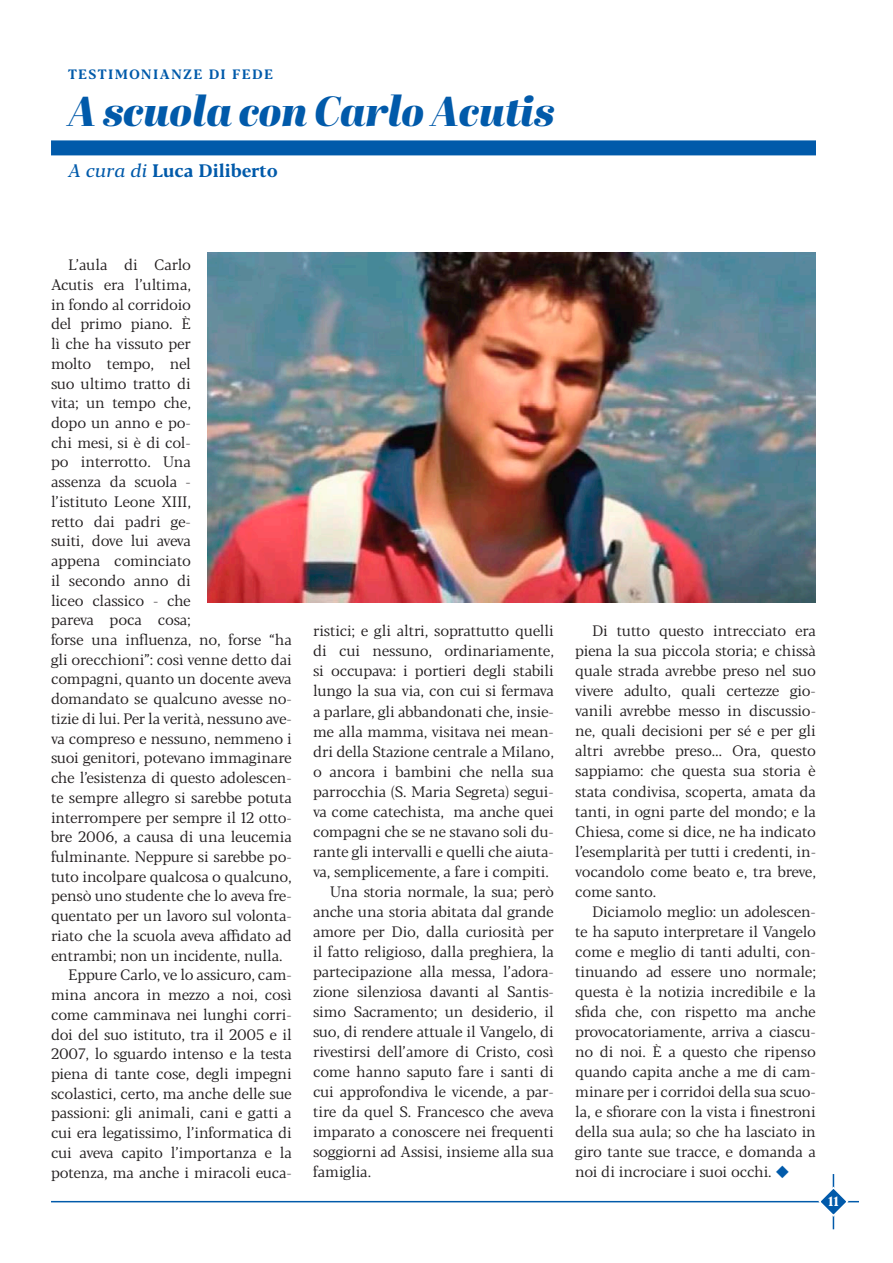
<style>
.page{position:relative;width:893px;height:1263px;background:#fff}
.page>*{position:absolute;margin:0;border:0;box-sizing:border-box;transform-origin:0 0}
.t1{font:italic 42px "Abril W01 Fatface";letter-spacing:-.01em;color:#015aaa}
.t2{font:700 18px "Blacker Pro Tx";color:#015aaa}
.t3{font:15px/20.1px "Blacker Pro Tx";letter-spacing:-.01em;color:#231f20;text-align:justify}
.t4{font:15px "Blacker Pro Tx";letter-spacing:-.03em;color:#231f20}
.t5{font:700 13.5px "Blacker Pro Tx";letter-spacing:.1em;color:#015aaa}
.t6{font:700 13.5px "Blacker Pro Tx";color:#fff}
.s1{font-weight:400;font-style:italic}
.s2{color:#015aaa}
</style>
<div class="page">
<hr style="left:833px;top:1174px;width:1px;height:55px;background:#015aaa">
<hr style="left:51px;top:1201px;width:808px;height:1px;background:#015aaa">
<svg style="left:817px;top:1185px;width:32px;height:33px"></svg>
<div style="left:51px;top:140px;width:765px;height:15px;background:#015aaa"></div>
<img style="left:208px;top:253px;width:608px;height:349px">
<p class="t5" style="left:68px;top:65px;width:206px">TESTIMONIANZE DI FEDE</p>
<h1 class="t1" style="left:68px;top:87px;width:488px">A scuola con Carlo Acutis</h1>
<p class="t2" style="left:68px;top:158px;width:211px"><span class="s1">A cura di</span> Luca Diliberto</p>
<p class="t3" style="left:68px;top:254px;width:124px">L’aula di Carlo</p>
<p class="t3" style="left:51px;top:274px;width:141px">Acutis era l’ultima,</p>
<p class="t4" style="left:51px;top:295px;width:141px">in fondo al corridoio</p>
<p class="t4" style="left:51px;top:314px;width:141px">del primo piano. È</p>
<p class="t3" style="left:51px;top:333px;width:141px">lì che ha vissuto per</p>
<p class="t4" style="left:51px;top:354px;width:141px">molto tempo, nel</p>
<p class="t3" style="left:51px;top:373px;width:141px">suo ultimo tratto di</p>
<p class="t3" style="left:51px;top:393px;width:141px">vita; un tempo che,</p>
<p class="t3" style="left:51px;top:412px;width:141px">dopo un anno e po-</p>
<p class="t3" style="left:51px;top:432px;width:141px">chi mesi, si è di col-</p>
<p class="t3" style="left:51px;top:452px;width:141px">po interrotto. Una</p>
<p class="t3" style="left:51px;top:471px;width:141px">assenza da scuola -</p>
<p class="t3" style="left:51px;top:491px;width:141px">l’istituto Leone XIII,</p>
<p class="t3" style="left:51px;top:511px;width:141px">retto dai padri ge-</p>
<p class="t4" style="left:51px;top:531px;width:141px">suiti, dove lui aveva</p>
<p class="t3" style="left:51px;top:550px;width:141px">appena cominciato</p>
<p class="t3" style="left:51px;top:570px;width:141px">il secondo anno di</p>
<p class="t3" style="left:51px;top:590px;width:141px">liceo classico - che</p>
<p class="t3" style="left:51px;top:610px;width:141px">pareva poca cosa;</p>
<p class="t3" style="left:51px;top:629px;width:242px">forse una influenza, no, forse “ha</p>
<p class="t3" style="left:51px;top:649px;width:242px">gli orecchioni”: così venne detto dai</p>
<p class="t3" style="left:51px;top:669px;width:242px">compagni, quanto un docente aveva</p>
<p class="t3" style="left:51px;top:688px;width:242px">domandato se qualcuno avesse no-</p>
<p class="t3" style="left:51px;top:708px;width:242px">tizie di lui. Per la verità, nessuno ave-</p>
<p class="t4" style="left:51px;top:729px;width:242px">va compreso e nessuno, nemmeno i</p>
<p class="t3" style="left:51px;top:748px;width:242px">suoi genitori, potevano immaginare</p>
<p class="t3" style="left:51px;top:767px;width:242px">che l’esistenza di questo adolescen-</p>
<p class="t3" style="left:51px;top:787px;width:242px">te sempre allegro si sarebbe potuta</p>
<p class="t3" style="left:51px;top:807px;width:242px">interrompere per sempre il 12 otto-</p>
<p class="t3" style="left:51px;top:827px;width:242px">bre 2006, a causa di una leucemia</p>
<p class="t3" style="left:51px;top:846px;width:242px">fulminante. Neppure si sarebbe po-</p>
<p class="t3" style="left:51px;top:866px;width:242px">tuto incolpare qualcosa o qualcuno,</p>
<p class="t4" style="left:51px;top:886px;width:242px">pensò uno studente che lo aveva fre-</p>
<p class="t3" style="left:51px;top:905px;width:242px">quentato per un lavoro sul volonta-</p>
<p class="t3" style="left:51px;top:925px;width:242px">riato che la scuola aveva affidato ad</p>
<p class="t3" style="left:51px;top:945px;width:233px">entrambi; non un incidente, nulla.</p>
<p class="t3" style="left:68px;top:965px;width:225px">Eppure Carlo, ve lo assicuro, cam-</p>
<p class="t3" style="left:51px;top:984px;width:242px">mina ancora in mezzo a noi, così</p>
<p class="t3" style="left:51px;top:1004px;width:242px">come camminava nei lunghi corri-</p>
<p class="t3" style="left:51px;top:1024px;width:242px">doi del suo istituto, tra il 2005 e il</p>
<p class="t3" style="left:51px;top:1043px;width:242px">2007, lo sguardo intenso e la testa</p>
<p class="t3" style="left:51px;top:1063px;width:242px">piena di tante cose, degli impegni</p>
<p class="t3" style="left:51px;top:1083px;width:242px">scolastici, certo, ma anche delle sue</p>
<p class="t3" style="left:51px;top:1103px;width:242px">passioni: gli animali, cani e gatti a</p>
<p class="t3" style="left:51px;top:1122px;width:242px">cui era legatissimo, l’informatica di</p>
<p class="t3" style="left:51px;top:1142px;width:242px">cui aveva capito l’importanza e la</p>
<p class="t3" style="left:51px;top:1162px;width:242px">potenza, ma anche i miracoli euca-</p>
<p class="t3" style="left:313px;top:621px;width:242px">ristici; e gli altri, soprattutto quelli</p>
<p class="t3" style="left:313px;top:641px;width:242px">di cui nessuno, ordinariamente,</p>
<p class="t3" style="left:313px;top:661px;width:242px">si occupava: i portieri degli stabili</p>
<p class="t3" style="left:313px;top:681px;width:242px">lungo la sua via, con cui si fermava</p>
<p class="t3" style="left:313px;top:701px;width:242px">a parlare, gli abbandonati che, insie-</p>
<p class="t3" style="left:313px;top:721px;width:242px">me alla mamma, visitava nei mean-</p>
<p class="t3" style="left:313px;top:741px;width:242px">dri della Stazione centrale a Milano,</p>
<p class="t3" style="left:313px;top:761px;width:242px">o ancora i bambini che nella sua</p>
<p class="t3" style="left:313px;top:781px;width:242px">parrocchia (S. Maria Segreta) segui-</p>
<p class="t3" style="left:313px;top:801px;width:242px">va come catechista, ma anche quei</p>
<p class="t3" style="left:313px;top:821px;width:242px">compagni che se ne stavano soli du-</p>
<p class="t3" style="left:313px;top:841px;width:242px">rante gli intervalli e quelli che aiuta-</p>
<p class="t3" style="left:313px;top:861px;width:237px">va, semplicemente, a fare i compiti.</p>
<p class="t3" style="left:330px;top:881px;width:225px">Una storia normale, la sua; però</p>
<p class="t3" style="left:313px;top:901px;width:242px">anche una storia abitata dal grande</p>
<p class="t3" style="left:313px;top:921px;width:242px">amore per Dio, dalla curiosità per</p>
<p class="t3" style="left:313px;top:941px;width:242px">il fatto religioso, dalla preghiera, la</p>
<p class="t3" style="left:313px;top:961px;width:242px">partecipazione alla messa, l’adora-</p>
<p class="t3" style="left:313px;top:981px;width:242px">zione silenziosa davanti al Santis-</p>
<p class="t3" style="left:313px;top:1001px;width:242px">simo Sacramento; un desiderio, il</p>
<p class="t4" style="left:313px;top:1022px;width:242px">suo, di rendere attuale il Vangelo, di</p>
<p class="t3" style="left:313px;top:1041px;width:242px">rivestirsi dell’amore di Cristo, così</p>
<p class="t3" style="left:313px;top:1061px;width:242px">come hanno saputo fare i santi di</p>
<p class="t4" style="left:313px;top:1082px;width:242px">cui approfondiva le vicende, a par-</p>
<p class="t4" style="left:313px;top:1102px;width:242px">tire da quel S. Francesco che aveva</p>
<p class="t3" style="left:313px;top:1122px;width:242px">imparato a conoscere nei frequenti</p>
<p class="t3" style="left:313px;top:1142px;width:242px">soggiorni ad Assisi, insieme alla sua</p>
<p class="t3" style="left:313px;top:1162px;width:60px">famiglia.</p>
<p class="t3" style="left:575px;top:620px;width:242px;text-indent:17px">Di tutto questo intrecciato era piena la sua piccola storia; e chissà quale strada avrebbe preso nel suo vivere adulto, quali certezze gio&shy;vanili avrebbe messo in discussio&shy;ne, quali decisioni per sé e per gli altri avrebbe preso… Ora, questo sappiamo: che questa sua storia è stata condivisa, scoperta, amata da tanti, in ogni parte del mondo; e la Chiesa, come si dice, ne ha indicato l’esemplarità per tutti i credenti, in&shy;vocandolo come beato e, tra breve, come santo.</p>
<p class="t3" style="left:575px;top:901px;width:242px;text-indent:17px">Diciamolo meglio: un adolescen&shy;te ha saputo interpretare il Vangelo come e meglio di tanti adulti, con&shy;tinuando ad essere uno normale; questa è la notizia incredibile e la sfida che, con rispetto ma anche provocatoriamente, arriva a ciascu&shy;no di noi. È a questo che ripenso quando capita anche a me di cam&shy;minare per i corridoi della sua scuo&shy;la, e sfiorare con la vista i finestroni della sua aula; so che ha lasciato in giro tante sue tracce, e domanda a noi di incrociare i suoi occhi. <span class="s2">◆</span></p>
<p class="t6" style="left:828px;top:1191px;width:12px">11</p>
</div>
